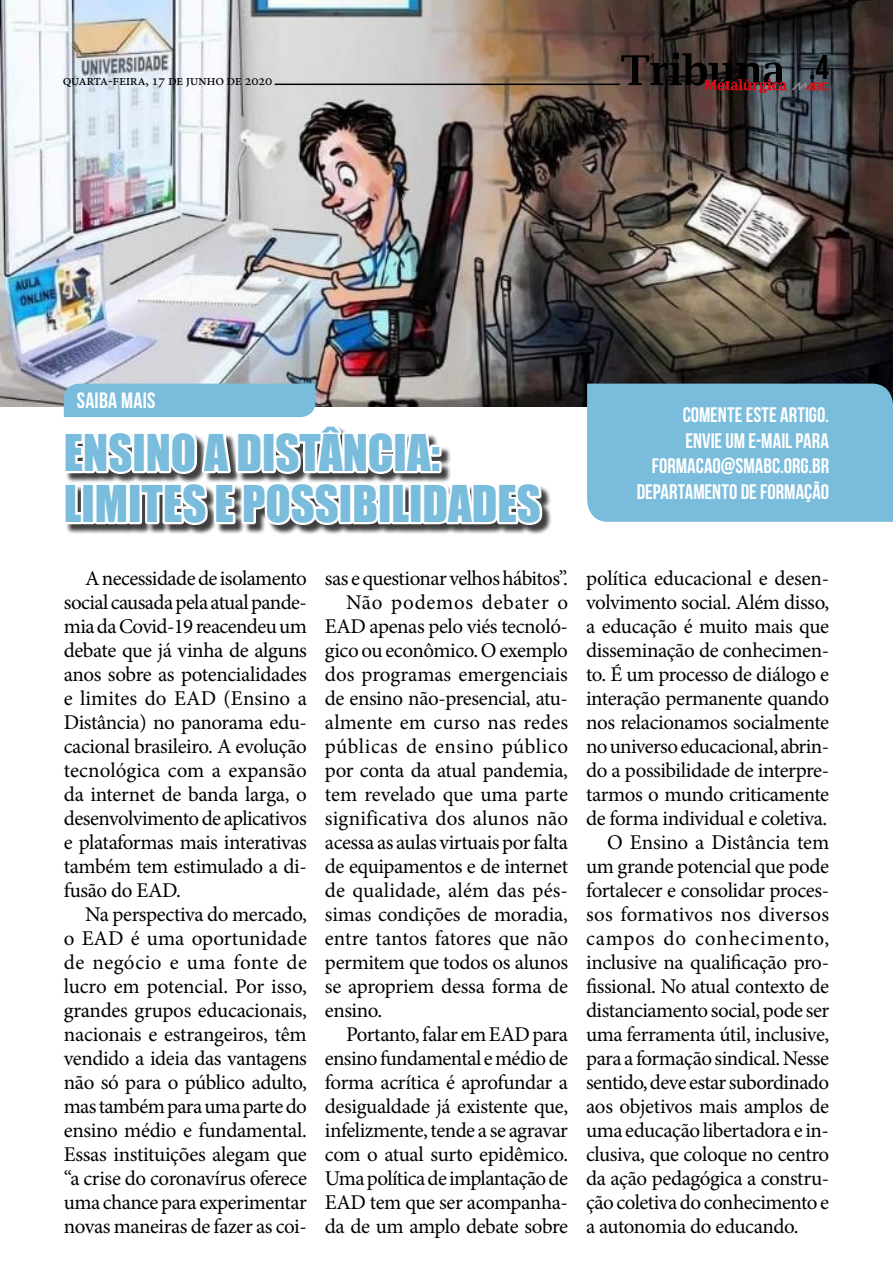
<style>
.page{position:relative;width:893px;height:1276px;background:#fff}
.page>*{position:absolute;margin:0;border:0;box-sizing:border-box;transform-origin:0 0}
.t1{font:46.5px/51px "Impact";color:#7abcdc}
.t2{font:34.5px "Bebas Neue";color:#000}
.t3{font:22.2px "Bebas Neue";letter-spacing:.01em;color:#fff}
.t4{font:21px/24px "Minion Pro";letter-spacing:-.02em;color:#000;text-align:justify}
.t5{font:21px/25.5px "Bebas Neue";color:#fff;text-align:right}
.t6{font:21px "Minion Pro";letter-spacing:.025em;color:#000}
.t7{font:15px "Minion Pro";letter-spacing:-.03em;color:#000}
</style>
<div class="page">
<img style="left:0;top:0;width:893px;height:406px">
<svg style="left:621px;top:53px;width:208px;height:40px;background:#3d2d2f"></svg>
<hr style="left:275px;top:84px;width:345px;height:1px;background:#000">
<div style="left:587px;top:383px;width:306px;height:139px;background:#7abcdc"></div>
<svg style="left:61px;top:383px;width:485px;height:152px"></svg>
<p class="t7" style="left:63px;top:70px;width:211px">quarta-feira, 17 de junho de 2020</p>
<h2 class="t2" style="left:809px;top:48px;width:22px">.4</h2>
<p class="t3" style="left:77px;top:388px;width:80px">SAIBA MAIS</p>
<h1 class="t1" style="left:64px;top:426px;width:479px">ENSINO A DISTÂNCIA:<br>LIMITES E POSSIBILIDADES</h1>
<p class="t5" style="left:637px;top:402px;width:194px">COMENTE ESTE ARTIGO.<br>ENVIE UM E-MAIL PARA<br>FORMACAO@SMABC.ORG.BR<br>DEPARTAMENTO DE FORMAÇÃO</p>
<p class="t4" style="left:64px;top:566px;width:245px;text-indent:21px">A necessidade de isolamento social causada pela atual pande&shy;mia da Covid-19 reacendeu um debate que já vinha de alguns anos sobre as potencialidades e limites do EAD (Ensino a Distância) no panorama edu&shy;cacional brasileiro. A evolução tecnológica com a expansão da internet de banda larga, o desenvolvimento de aplicativos e plataformas mais interativas também tem estimulado a di&shy;fusão do EAD.</p>
<p class="t4" style="left:64px;top:902px;width:245px;text-indent:21px">Na perspectiva do mercado, o EAD é uma oportunidade de negócio e uma fonte de lucro em potencial. Por isso, grandes grupos educacionais, nacionais e estrangeiros, têm vendido a ideia das vantagens não só para o público adulto, mas também para uma parte do ensino médio e fundamental.<br>Essas instituições alegam que “a crise do coronavírus oferece uma chance para experimentar novas maneiras de fazer as coi-</p>
<p class="t4" style="left:325px;top:566px;width:245px">sas e questionar velhos hábitos”.</p>
<p class="t4" style="left:346px;top:590px;width:223px">Não podemos debater o</p>
<p class="t4" style="left:325px;top:614px;width:245px">EAD apenas pelo viés tecnoló-</p>
<p class="t4" style="left:325px;top:638px;width:245px">gico ou econômico. O exemplo</p>
<p class="t4" style="left:325px;top:662px;width:245px">dos programas emergenciais</p>
<p class="t4" style="left:325px;top:686px;width:245px">de ensino não-presencial, atu-</p>
<p class="t4" style="left:325px;top:710px;width:245px">almente em curso nas redes</p>
<p class="t6" style="left:325px;top:732px;width:245px">públicas de ensino público</p>
<p class="t4" style="left:325px;top:758px;width:245px">por conta da atual pandemia,</p>
<p class="t4" style="left:325px;top:782px;width:245px">tem revelado que uma parte</p>
<p class="t4" style="left:325px;top:806px;width:245px">significativa dos alunos não</p>
<p class="t4" style="left:325px;top:830px;width:245px">acessa as aulas virtuais por falta</p>
<p class="t4" style="left:325px;top:854px;width:245px">de equipamentos e de internet</p>
<p class="t4" style="left:325px;top:878px;width:245px">de qualidade, além das pés-</p>
<p class="t4" style="left:325px;top:902px;width:245px">simas condições de moradia,</p>
<p class="t4" style="left:325px;top:926px;width:245px">entre tantos fatores que não</p>
<p class="t4" style="left:325px;top:950px;width:245px">permitem que todos os alunos</p>
<p class="t4" style="left:325px;top:974px;width:245px">se apropriem dessa forma de</p>
<p class="t4" style="left:325px;top:998px;width:59px">ensino.</p>
<p class="t4" style="left:346px;top:1022px;width:223px">Portanto, falar em EAD para</p>
<p class="t4" style="left:325px;top:1046px;width:245px">ensino fundamental e médio de</p>
<p class="t4" style="left:325px;top:1070px;width:245px">forma acrítica é aprofundar a</p>
<p class="t4" style="left:325px;top:1094px;width:245px">desigualdade já existente que,</p>
<p class="t4" style="left:325px;top:1118px;width:245px">infelizmente, tende a se agravar</p>
<p class="t4" style="left:325px;top:1142px;width:245px">com o atual surto epidêmico.</p>
<p class="t4" style="left:325px;top:1166px;width:245px">Uma política de implantação de</p>
<p class="t4" style="left:325px;top:1190px;width:245px">EAD tem que ser acompanha-</p>
<p class="t4" style="left:325px;top:1214px;width:245px">da de um amplo debate sobre</p>
<p class="t4" style="left:586px;top:566px;width:245px">política educacional e desen-</p>
<p class="t4" style="left:586px;top:590px;width:245px">volvimento social. Além disso,</p>
<p class="t4" style="left:586px;top:614px;width:245px">a educação é muito mais que</p>
<p class="t4" style="left:586px;top:638px;width:245px">disseminação de conhecimen-</p>
<p class="t4" style="left:586px;top:662px;width:245px">to. É um processo de diálogo e</p>
<p class="t4" style="left:586px;top:686px;width:245px">interação permanente quando</p>
<p class="t4" style="left:586px;top:710px;width:245px">nos relacionamos socialmente</p>
<p class="t4" style="left:586px;top:734px;width:245px">no universo educacional, abrin-</p>
<p class="t4" style="left:586px;top:758px;width:245px">do a possibilidade de interpre-</p>
<p class="t4" style="left:586px;top:782px;width:245px">tarmos o mundo criticamente</p>
<p class="t4" style="left:586px;top:806px;width:243px">de forma individual e coletiva.</p>
<p class="t4" style="left:607px;top:830px;width:223px">O Ensino a Distância tem</p>
<p class="t4" style="left:586px;top:854px;width:245px">um grande potencial que pode</p>
<p class="t4" style="left:586px;top:878px;width:245px">fortalecer e consolidar proces-</p>
<p class="t4" style="left:586px;top:902px;width:245px">sos formativos nos diversos</p>
<p class="t4" style="left:586px;top:926px;width:245px">campos do conhecimento,</p>
<p class="t4" style="left:586px;top:950px;width:245px">inclusive na qualificação pro-</p>
<p class="t4" style="left:586px;top:974px;width:245px">fissional. No atual contexto de</p>
<p class="t4" style="left:586px;top:998px;width:245px">distanciamento social, pode ser</p>
<p class="t4" style="left:586px;top:1022px;width:245px">uma ferramenta útil, inclusive,</p>
<p class="t4" style="left:586px;top:1046px;width:245px">para a formação sindical. Nesse</p>
<p class="t4" style="left:586px;top:1070px;width:245px">sentido, deve estar subordinado</p>
<p class="t4" style="left:586px;top:1094px;width:245px">aos objetivos mais amplos de</p>
<p class="t4" style="left:586px;top:1118px;width:245px">uma educação libertadora e in-</p>
<p class="t4" style="left:586px;top:1142px;width:245px">clusiva, que coloque no centro</p>
<p class="t4" style="left:586px;top:1166px;width:245px">da ação pedagógica a constru-</p>
<p class="t4" style="left:586px;top:1190px;width:245px">ção coletiva do conhecimento e</p>
<p class="t4" style="left:586px;top:1214px;width:214px">a autonomia do educando.</p>
</div>
